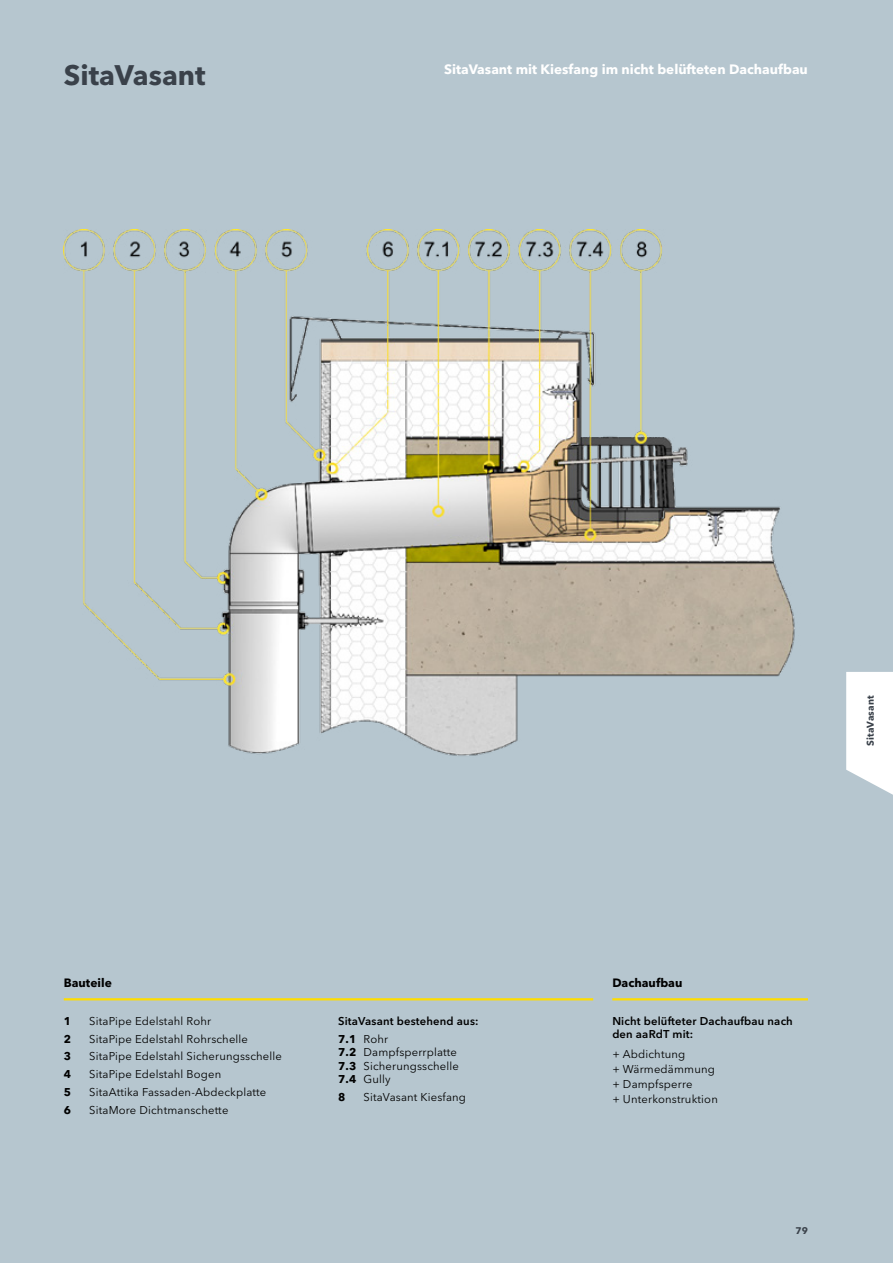
<style>
.page{position:relative;width:893px;height:1263px;background:#b6c6cf}
.page>*{position:absolute;margin:0;border:0;box-sizing:border-box;transform-origin:0 0}
.t1{font:700 28.05px "Avenir Next W1 G";color:#3a414a}
.t2{font:700 13.5px "Avenir Next W1 G";color:#fff}
.t3{font:700 12px "Avenir Next W1 G";color:#000}
.t4{font:11.25px/15px "Avenir Next W1 G";letter-spacing:.015em;color:#000}
.t5{font:600 11.25px/17.7px "Avenir Next W1 G";letter-spacing:.015em;color:#000}
.t6{font:700 11.25px "Avenir Next W1 G";color:#000}
.t7{font:700 9.75px "Avenir Next W1 G";letter-spacing:.01em;color:#3a414a}
.t8{font:700 9.6px "Avenir Next W1 G";color:#3a414a}
.s1{font-weight:700}
.s2{font-weight:400}
</style>
<div class="page">
<img style="left:64px;top:230px;width:731px;height:526px">
<hr style="left:64px;top:998px;width:529px;height:2px;background:#fd0">
<hr style="left:612px;top:998px;width:196px;height:2px;background:#fd0">
<svg style="left:846px;top:672px;width:47px;height:123px;background:#f7f8f9"></svg>
<h1 class="t1" style="left:64px;top:58px;width:143px">SitaVasant</h1>
<p class="t2" style="left:444px;top:61px;width:365px">SitaVasant mit Kiesfang im nicht belüfteten Dachaufbau</p>
<p class="t7" style="left:864px;top:746px;width:52px;rotate:-90deg">SitaVasant</p>
<p class="t3" style="left:64px;top:975px;width:50px">Bauteile</p>
<p class="t3" style="left:612px;top:975px;width:72px">Dachaufbau</p>
<p class="t6" style="left:64px;top:1014px;width:9px">1</p>
<p class="t4" style="left:89px;top:1013px;width:123px">SitaPipe Edelstahl Rohr</p>
<p class="t6" style="left:64px;top:1032px;width:9px">2</p>
<p class="t4" style="left:89px;top:1031px;width:160px">SitaPipe Edelstahl Rohrschelle</p>
<p class="t6" style="left:64px;top:1049px;width:9px">3</p>
<p class="t4" style="left:89px;top:1049px;width:194px">SitaPipe Edelstahl Sicherungsschelle</p>
<p class="t6" style="left:64px;top:1067px;width:9px">4</p>
<p class="t4" style="left:89px;top:1067px;width:134px">SitaPipe Edelstahl Bogen</p>
<p class="t6" style="left:64px;top:1085px;width:9px">5</p>
<p class="t4" style="left:89px;top:1084px;width:178px">SitaAttika Fassaden-Abdeckplatte</p>
<p class="t6" style="left:64px;top:1103px;width:9px">6</p>
<p class="t4" style="left:89px;top:1102px;width:141px">SitaMore Dichtmanschette</p>
<p class="t5" style="left:338px;top:1012px;width:142px">SitaVasant bestehend aus:<br><span class="s1">7.1</span> <span class="s2">Rohr</span></p>
<p class="t4" style="left:338px;top:1045px;width:122px;line-height:13.5px"><span class="s1">7.2</span> Dampfsperrplatte<br><span class="s1">7.3</span> Sicherungsschelle<br><span class="s1">7.4</span> Gully</p>
<p class="t6" style="left:338px;top:1090px;width:9px">8</p>
<p class="t4" style="left:364px;top:1089px;width:104px">SitaVasant Kiesfang</p>
<p class="t5" style="left:612px;top:1014px;width:182px;line-height:13.5px">Nicht belüfteter Dachaufbau nach den aaRdT mit:</p>
<p class="t4" style="left:612px;top:1046px;width:107px">+ Abdichtung<br>+ Wärmedämmung + Dampfsperre<br>+ Unterkonstruktion</p>
<p class="t8" style="left:795px;top:1225px;width:14px">79</p>
</div>
